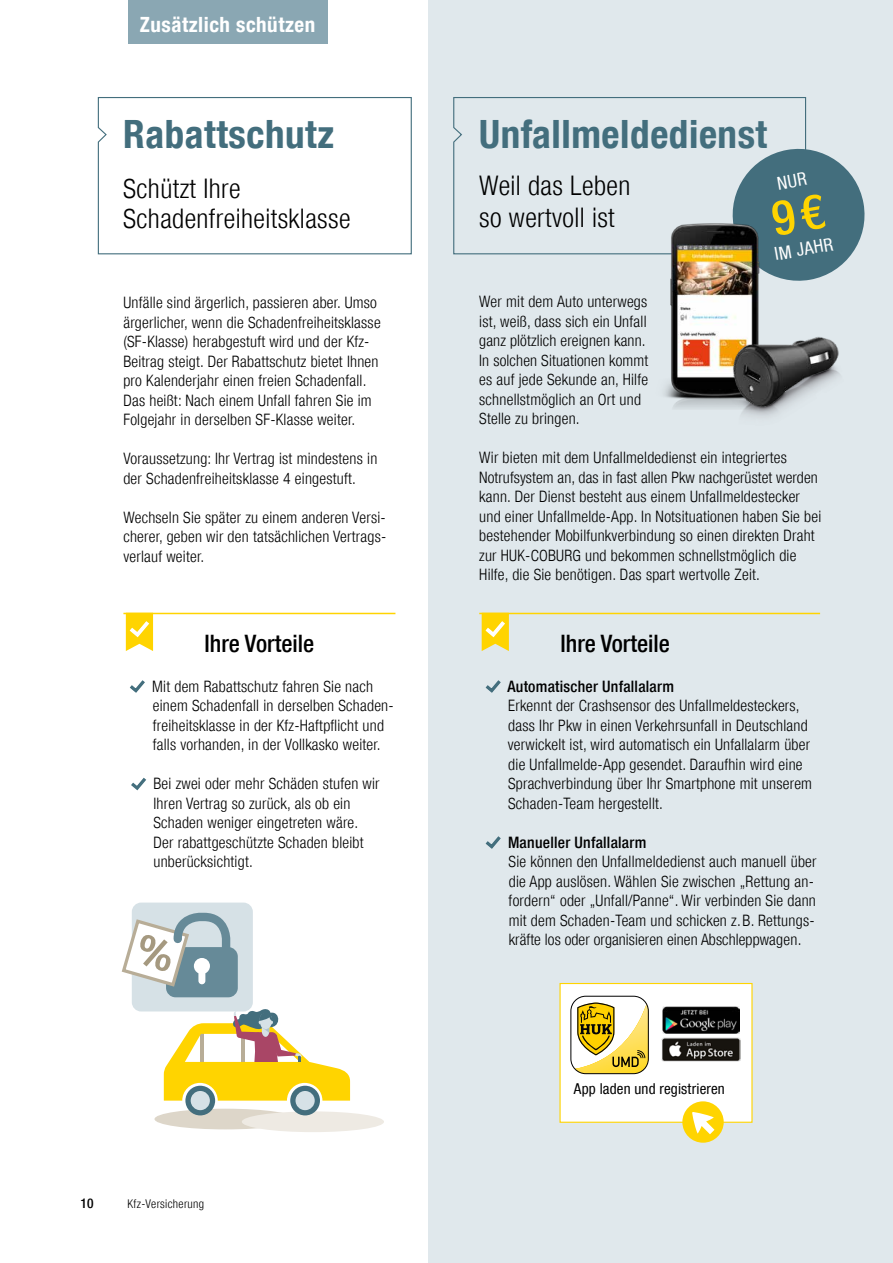
<style>
.page{position:relative;width:893px;height:1263px;background:#fff}
.page>*{position:absolute;margin:0;border:0;box-sizing:border-box;transform-origin:0 0}
.t1{font:39px "Helvetica Neuefor HUK 77 Bd Cn";letter-spacing:.015em;color:#436e7d}
.t2{font:27px/29.7px "Helvetica Neuefor HUK 47 Lt Cn";letter-spacing:.015em;color:#000}
.t3{font:24px "Helvetica Neuefor HUK 67 Md Cn";color:#000}
.t4{font:21px "Helvetica Neuefor HUK 77 Bd Cn";letter-spacing:.025em;color:#fff}
.t5{font:18px "Helvetica Neuefor HUK 57 Cn";color:#fff}
.t6{font:15.75px/19.5px "Helvetica Neuefor HUK 47 Lt Cn";letter-spacing:.015em;color:#000}
.t7{font:15.75px "Helvetica Neuefor HUK 67 Md Cn";letter-spacing:.015em;color:#000}
.t8{font:15px "Helvetica Neuefor HUK 57 Cn";letter-spacing:.01em;color:#000}
.t9{font:13.5px "Helvetica Neuefor HUK 67 Md Cn";color:#000}
.t10{font:12px "Helvetica Neuefor HUK 47 Lt Cn";letter-spacing:.025em;color:#000}
</style>
<div class="page">
<div style="left:429px;top:0;width:464px;height:1263px;background:#e0e8ec"></div>
<div style="left:128px;top:0;width:200px;height:44px;background:#8aa7b3"></div>
<svg style="left:97px;top:97px;width:315px;height:158px"></svg>
<svg style="left:453px;top:97px;width:354px;height:158px"></svg>
<hr style="left:123px;top:613px;width:272px;height:1px;background:#ffd400">
<hr style="left:479px;top:613px;width:341px;height:1px;background:#ffd400">
<div style="left:132px;top:902px;width:121px;height:109px;background:#d6e1e6;border-radius:9px"></div>
<div style="left:154px;top:1109px;width:143px;height:20px;background:#ddd6c9;border-radius:50%"></div>
<div style="left:242px;top:1111px;width:142px;height:21px;background:#eeeae3;border-radius:50%"></div>
<div style="left:166px;top:947px;width:72px;height:50px;background:#668a98;border-radius:10px"></div>
<svg style="left:121px;top:908px;width:113px;height:79px"></svg>
<div style="left:290px;top:1086px;width:30px;height:29px;background:#436e7d;border-radius:50%"></div>
<div style="left:295px;top:1091px;width:20px;height:19px;background:#d6e1e6;border-radius:50%"></div>
<div style="left:185px;top:1086px;width:30px;height:29px;background:#436e7d;border-radius:50%"></div>
<div style="left:191px;top:1091px;width:19px;height:19px;background:#d6e1e6;border-radius:50%"></div>
<svg style="left:164px;top:1009px;width:186px;height:91px"></svg>
<img style="left:656px;top:221px;width:103px;height:188px">
<img style="left:723px;top:329px;width:117px;height:89px">
<div style="left:559px;top:983px;width:193px;height:140px;background:#fff;border:1px solid #ffd400"></div>
<div style="left:682px;top:1101px;width:42px;height:42px;background:#ffd400;border-radius:50%"></div>
<svg style="left:692px;top:1112px;width:22px;height:22px"></svg>
<img style="left:662px;top:1037px;width:78px;height:25px">
<img style="left:662px;top:1006px;width:78px;height:27px">
<svg style="left:571px;top:996px;width:77px;height:78px"></svg>
<div style="left:571px;top:996px;width:77px;height:78px;border:1px solid #000;border-radius:15px"></div>
<svg style="left:126px;top:614px;width:27px;height:37px"></svg>
<svg style="left:482px;top:614px;width:27px;height:37px"></svg>
<svg style="left:727px;top:144px;width:138px;height:142px"></svg>
<h3 class="t4" style="left:140px;top:12px;width:177px">Zusätzlich schützen</h3>
<h1 class="t1" style="left:123px;top:111px;width:212px">Rabattschutz</h1>
<h2 class="t2" style="left:123px;top:173px;width:229px">Schützt Ihre<br>Schadenfreiheitsklasse</h2>
<p class="t6" style="left:123px;top:293px;width:259px">Unfälle sind ärgerlich, passieren aber. Umso ärgerlicher, wenn die Schadenfreiheitsklasse (SF-Klasse) herabgestuft wird und der Kfz-Beitrag steigt. Der Rabattschutz bietet Ihnen pro Kalenderjahr einen freien Schadenfall.<br>Das heißt: Nach einem Unfall fahren Sie im Folgejahr in derselben SF-Klasse weiter.</p>
<p class="t6" style="left:123px;top:449px;width:255px">Voraussetzung: Ihr Vertrag ist mindestens in der Schadenfreiheitsklasse 4 eingestuft.</p>
<p class="t6" style="left:123px;top:507px;width:264px;text-align:justify">Wechseln Sie später zu einem anderen Versi&shy;cherer, geben wir den tatsächlichen Vertrags&shy;verlauf weiter.</p>
<h3 class="t3" style="left:205px;top:629px;width:111px">Ihre Vorteile</h3>
<p class="t6" style="left:152px;top:676px;width:243px">Mit dem Rabattschutz fahren Sie nach einem Schadenfall in derselben Schaden&shy;freiheitsklasse in der Kfz-Haftpflicht und falls vorhanden, in der Vollkasko weiter.</p>
<p class="t6" style="left:153px;top:774px;width:228px">Bei zwei oder mehr Schäden stufen wir<br>Ihren Vertrag so zurück, als ob ein<br>Schaden weniger eingetreten wäre.<br>Der rabattgeschützte Schaden bleibt unberücksichtigt.</p>
<p class="t9" style="left:80px;top:1195px;width:15px">10</p>
<p class="t10" style="left:128px;top:1197px;width:78px">Kfz-Versicherung</p>
<h1 class="t1" style="left:479px;top:111px;width:289px">Unfallmeldedienst</h1>
<h2 class="t2" style="left:479px;top:169px;width:153px;line-height:32.2px">Weil das Leben so wertvoll ist</h2>
<p class="t5" style="left:773px;top:244px;width:61px;rotate:-10deg">IM JAHR</p>
<p class="t6" style="left:479px;top:292px;width:170px">Wer mit dem Auto unterwegs ist, weiß, dass sich ein Unfall ganz plötzlich ereignen kann.<br>In solchen Situationen kommt es auf jede Sekunde an, Hilfe schnellstmöglich an Ort und<br>Stelle zu bringen.</p>
<p class="t6" style="left:479px;top:448px;width:343px">Wir bieten mit dem Unfallmeldedienst ein integriertes Notrufsystem an, das in fast allen Pkw nachgerüstet werden kann. Der Dienst besteht aus einem Unfallmeldestecker und einer Unfallmelde-App. In Notsituationen haben Sie bei bestehender Mobilfunkverbindung so einen direkten Draht zur HUK-COBURG und bekommen schnellstmöglich die Hilfe, die Sie benötigen. Das spart wertvolle Zeit.</p>
<h3 class="t3" style="left:560px;top:629px;width:111px">Ihre Vorteile</h3>
<p class="t7" style="left:507px;top:677px;width:168px">Automatischer Unfallalarm</p>
<p class="t6" style="left:508px;top:696px;width:306px">Erkennt der Crashsensor des Unfallmeldesteckers, dass Ihr Pkw in einen Verkehrsunfall in Deutschland verwickelt ist, wird automatisch ein Unfallalarm über die Unfallmelde-App gesendet. Daraufhin wird eine Sprachverbindung über Ihr Smartphone mit unserem Schaden-Team hergestellt.</p>
<p class="t7" style="left:508px;top:833px;width:140px">Manueller Unfallalarm</p>
<p class="t6" style="left:509px;top:852px;width:309px">Sie können den Unfallmeldedienst auch manuell über die App auslösen. Wählen Sie zwischen „Rettung an&shy;fordern“ oder „Unfall/Panne“. Wir verbinden Sie dann mit dem Schaden-Team und schicken z.B. Rettungs&shy;kräfte los oder organisieren einen Abschleppwagen.</p>
<p class="t8" style="left:574px;top:1079px;width:152px">App laden und registrieren</p>
</div>
